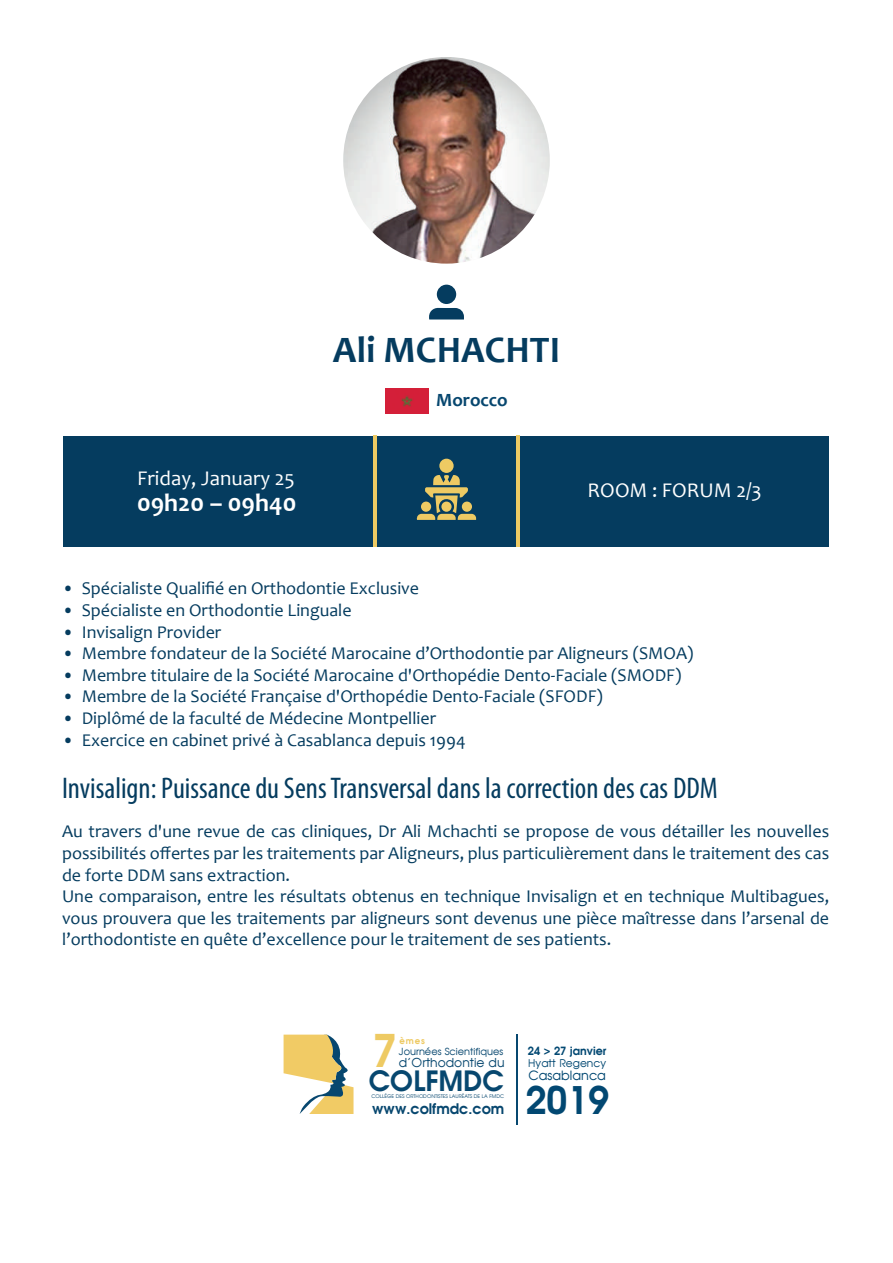
<style>
.page{position:relative;width:893px;height:1263px;background:#fff}
.page>*{position:absolute;margin:0;border:0;box-sizing:border-box;transform-origin:0 0}
.t1{font:700 44.1px "Avian";color:#eeca63}
.t2{font:700 37.5px "Candara";color:#053c5f}
.t3{font:700 37.2px "Avian";color:#024872}
.t4{font:condensed 30px "Myriad Pro";color:#053c5f}
.t5{font:700 27.45px "Avian";color:#07476f}
.t6{font:700 25.5px "Candara";color:#fff}
.t7{font:21px "Candara";color:#fff}
.t8{font:700 18.75px "Candara";color:#07476f}
.t9{font:18px/21.6px "Candara";color:#053c5f}
.t10{font:700 14.25px "Avian";color:#07476f}
.t11{font:12.75px "Avian";color:#024872}
.t12{font:12.3px "Avian";color:#07476f}
.t13{font:700 11.1px "Avian";color:#024872}
.t14{font:10.65px "Avian";color:#024872}
.t15{font:9.75px "Avian";color:#07476f}
.t16{font:700 8.55px "Avian";color:#eeca63}
.t17{font:4.95px "Avian";color:#07476f}
</style>
<div class="page">
<svg style="left:429px;top:308px;width:35px;height:11px"></svg>
<div style="left:437px;top:285px;width:19px;height:19px;background:#053c5f;border-radius:50%"></div>
<div style="left:64px;top:436px;width:765px;height:111px;background:#053c5f"></div>
<hr style="left:373px;top:436px;width:4px;height:111px;background:#eeca63">
<hr style="left:516px;top:436px;width:4px;height:111px;background:#eeca63">
<img style="left:343px;top:57px;width:207px;height:207px;border-radius:103px">
<div style="left:439px;top:459px;width:15px;height:14px;background:#eeca63;border-radius:50%"></div>
<svg style="left:416px;top:475px;width:60px;height:45px"></svg>
<div style="left:421px;top:501px;width:10px;height:11px;background:#eeca63;border-radius:50%"></div>
<div style="left:441px;top:502px;width:11px;height:10px;background:#eeca63;border-radius:50%"></div>
<div style="left:462px;top:501px;width:10px;height:11px;background:#eeca63;border-radius:50%"></div>
<hr style="left:516px;top:1034px;width:2px;height:90px;background:#07476f">
<svg style="left:284px;top:1034px;width:69px;height:80px"></svg>
<img style="left:385px;top:388px;width:43px;height:25px">
<h2 class="t2" style="left:333px;top:326px;width:229px">Ali MCHACHTI</h2>
<p class="t7" style="left:137px;top:465px;width:159px">Friday, January 25</p>
<h3 class="t6" style="left:137px;top:487px;width:161px">09h20 – 09h40</h3>
<p class="t8" style="left:436px;top:388px;width:73px">Morocco</p>
<p class="t7" style="left:587px;top:476px;width:176px">ROOM : FORUM 2/3</p>
<p class="t9" style="left:62px;top:577px;width:359px">• Spécialiste Qualifié en Orthodontie Exclusive</p>
<p class="t9" style="left:62px;top:599px;width:291px">• Spécialiste en Orthodontie Linguale</p>
<p class="t9" style="left:62px;top:621px;width:161px">• Invisalign Provider</p>
<p class="t9" style="left:62px;top:642px;width:633px">• Membre fondateur de la Société Marocaine d’Orthodontie par Aligneurs (SMOA)</p>
<p class="t9" style="left:62px;top:664px;width:621px">• Membre titulaire de la Société Marocaine d'Orthopédie Dento-Faciale (SMODF)</p>
<p class="t9" style="left:62px;top:685px;width:542px">• Membre de la Société Française d'Orthopédie Dento-Faciale (SFODF)</p>
<p class="t9" style="left:62px;top:707px;width:376px">• Diplômé de la faculté de Médecine Montpellier</p>
<p class="t9" style="left:62px;top:729px;width:405px">• Exercice en cabinet privé à Casablanca depuis 1994</p>
<h3 class="t4" style="left:62px;top:770px;width:657px">Invisalign: Puissance du Sens Transversal dans la correction des cas DDM</h3>
<p class="t9" style="left:62px;top:820px;width:769px">Au travers d'une revue de cas cliniques, Dr Ali Mchachti se propose de vous détailler les nouvelles possibilités offertes par les traitements par Aligneurs, plus particulièrement dans le traitement des cas de forte DDM sans extraction.<br>Une comparaison, entre les résultats obtenus en technique Invisalign et en technique Multibagues, vous prouvera que les traitements par aligneurs sont devenus une pièce maîtresse dans l’arsenal de l’orthodontiste en quête d’excellence pour le traitement de ses patients.</p>
<h1 class="t1" style="left:373px;top:1022px;width:26px">7</h1>
<p class="t16" style="left:399px;top:1036px;width:27px">èmes</p>
<p class="t15" style="left:399px;top:1045px;width:106px">Journées Scientifiques</p>
<p class="t12" style="left:399px;top:1055px;width:107px">d’Orthodontie du</p>
<h3 class="t5" style="left:369px;top:1063px;width:137px">COLFMDC</h3>
<p class="t17" style="left:371px;top:1093px;width:134px">COLLÈGE DES ORTHODONTISTES LAURÉATS DE LA FMDC</p>
<p class="t10" style="left:372px;top:1099px;width:134px">www.colfmdc.com</p>
<p class="t13" style="left:528px;top:1043px;width:80px">24 &gt; 27 janvier</p>
<p class="t11" style="left:528px;top:1068px;width:79px">Casablanca</p>
<p class="t14" style="left:528px;top:1056px;width:79px">Hyatt Regency</p>
<h3 class="t3" style="left:526px;top:1076px;width:85px">2019</h3>
</div>
